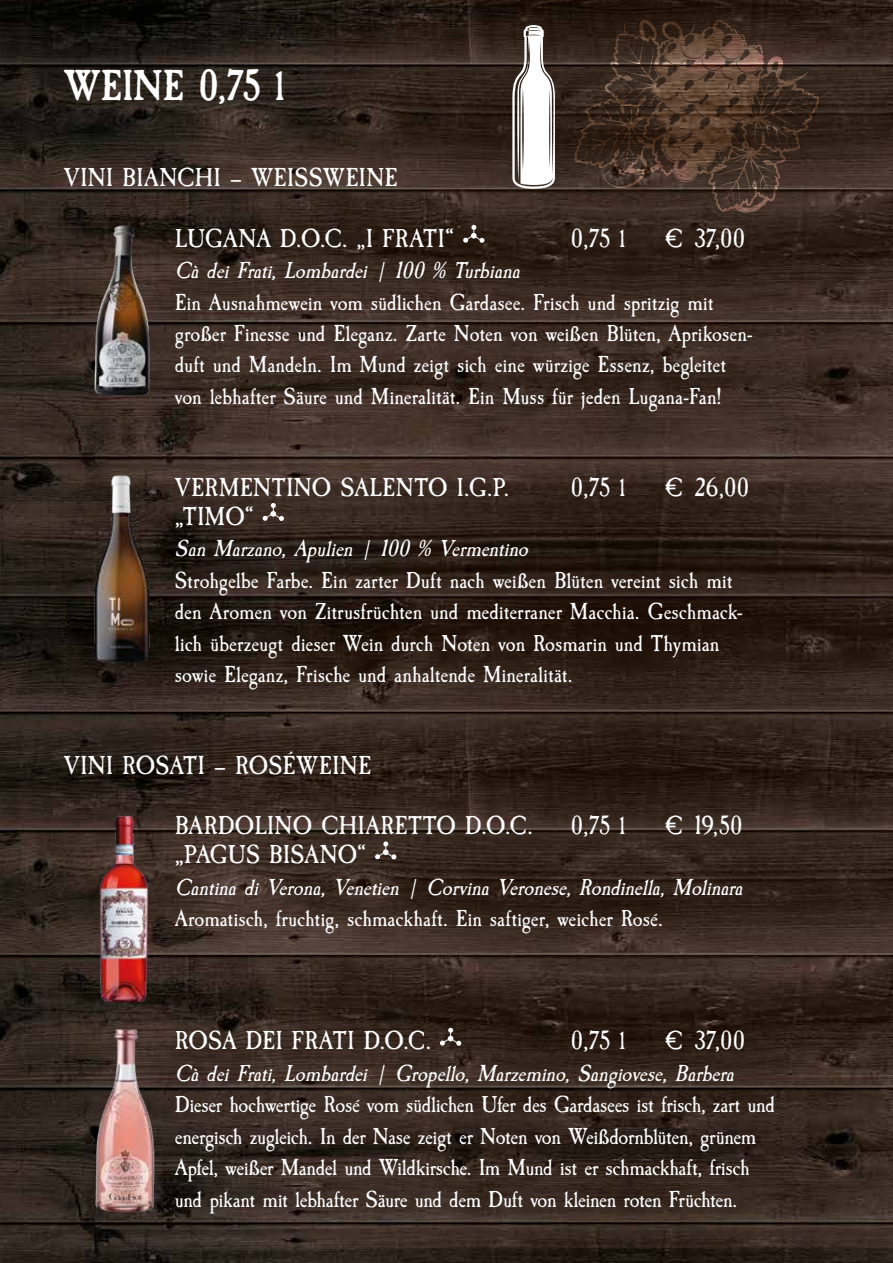
<style>
.page{position:relative;width:893px;height:1263px;background:#fff}
.page>*{position:absolute;margin:0;border:0;box-sizing:border-box;transform-origin:0 0}
.t1{font:700 45px "Caslon Antique";color:#fff}
.t2{font:27px "Caslon Antique";letter-spacing:.005em;color:#fff}
.t3{font:24px/31.5px "Caslon Antique";letter-spacing:-.01em;color:#fff}
.t4{font:italic 24px "Caslon Antique";letter-spacing:-.005em;color:#fff}
</style>
<div class="page">
<img style="left:0;top:0;width:893px;height:1263px">
<svg style="left:463px;top:225px;width:21px;height:18px"></svg>
<svg style="left:263px;top:503px;width:21px;height:18px"></svg>
<svg style="left:375px;top:841px;width:21px;height:18px"></svg>
<svg style="left:440px;top:1028px;width:21px;height:18px"></svg>
<svg style="left:574px;top:14px;width:245px;height:199px;background:#453227"></svg>
<svg style="left:512px;top:25px;width:43px;height:164px"></svg>
<img style="left:84px;top:215px;width:75px;height:193px">
<img style="left:80px;top:462px;width:83px;height:213px">
<img style="left:82px;top:804px;width:83px;height:422px">
<h1 class="t1" style="left:64px;top:60px;width:221px">WEINE 0,75 l</h1>
<p class="t2" style="left:64px;top:162px;width:336px">VINI BIANCHI – WEISSWEINE</p>
<p class="t2" style="left:175px;top:223px;width:281px">LUGANA D.O.C. „I FRATI“</p>
<p class="t2" style="left:571px;top:223px;width:56px">0,75 l</p>
<p class="t2" style="left:664px;top:223px;width:82px">C= 37,00</p>
<p class="t4" style="left:175px;top:257px;width:346px">Cà dei Frati, Lombardei | 100 % Turbiana</p>
<p class="t3" style="left:175px;top:287px;width:579px">Ein Ausnahmewein vom südlichen Gardasee. Frisch und spritzig mit großer Finesse und Eleganz. Zarte Noten von weißen Blüten, Aprikosen&shy;duft und Mandeln. Im Mund zeigt sich eine würzige Essenz, begleitet von lebhafter Säure und Mineralität. Ein Muss für jeden Lugana-Fan!</p>
<p class="t2" style="left:175px;top:472px;width:336px">VERMENTINO SALENTO I.G.P.</p>
<p class="t2" style="left:571px;top:472px;width:56px">0,75 l</p>
<p class="t2" style="left:664px;top:472px;width:86px">C= 26,00</p>
<p class="t2" style="left:175px;top:501px;width:81px">„TIMO“</p>
<p class="t4" style="left:175px;top:535px;width:355px">San Marzano, Apulien | 100 % Vermentino</p>
<p class="t3" style="left:175px;top:565px;width:569px">Strohgelbe Farbe. Ein zarter Duft nach weißen Blüten vereint sich mit den Aromen von Zitrusfrüchten und mediterraner Macchia. Geschmack&shy;lich überzeugt dieser Wein durch Noten von Rosmarin und Thymian sowie Eleganz, Frische und anhaltende Mineralität.</p>
<p class="t2" style="left:64px;top:750px;width:309px">VINI ROSATI – ROSÉWEINE</p>
<p class="t2" style="left:175px;top:810px;width:359px">BARDOLINO CHIARETTO D.O.C.</p>
<p class="t2" style="left:571px;top:810px;width:56px">0,75 l</p>
<p class="t2" style="left:664px;top:810px;width:80px">C= 19,50</p>
<p class="t2" style="left:175px;top:839px;width:193px">„PAGUS BISANO“</p>
<p class="t4" style="left:175px;top:873px;width:569px">Cantina di Verona, Venetien | Corvina Veronese, Rondinella, Molinara</p>
<p class="t3" style="left:175px;top:903px;width:490px">Aromatisch, fruchtig, schmackhaft. Ein saftiger, weicher Rosé.</p>
<p class="t2" style="left:175px;top:1025px;width:258px">ROSA DEI FRATI D.O.C.</p>
<p class="t2" style="left:571px;top:1025px;width:56px">0,75 l</p>
<p class="t2" style="left:664px;top:1025px;width:82px">C= 37,00</p>
<p class="t4" style="left:175px;top:1059px;width:560px">Cà dei Frati, Lombardei | Gropello, Marzemino, Sangiovese, Barbera</p>
<p class="t3" style="left:175px;top:1090px;width:602px">Dieser hochwertige Rosé vom südlichen Ufer des Gardasees ist frisch, zart und energisch zugleich. In der Nase zeigt er Noten von Weißdornblüten, grünem Apfel, weißer Mandel und Wildkirsche. Im Mund ist er schmackhaft, frisch und pikant mit lebhafter Säure und dem Duft von kleinen roten Früchten.</p>
</div>
